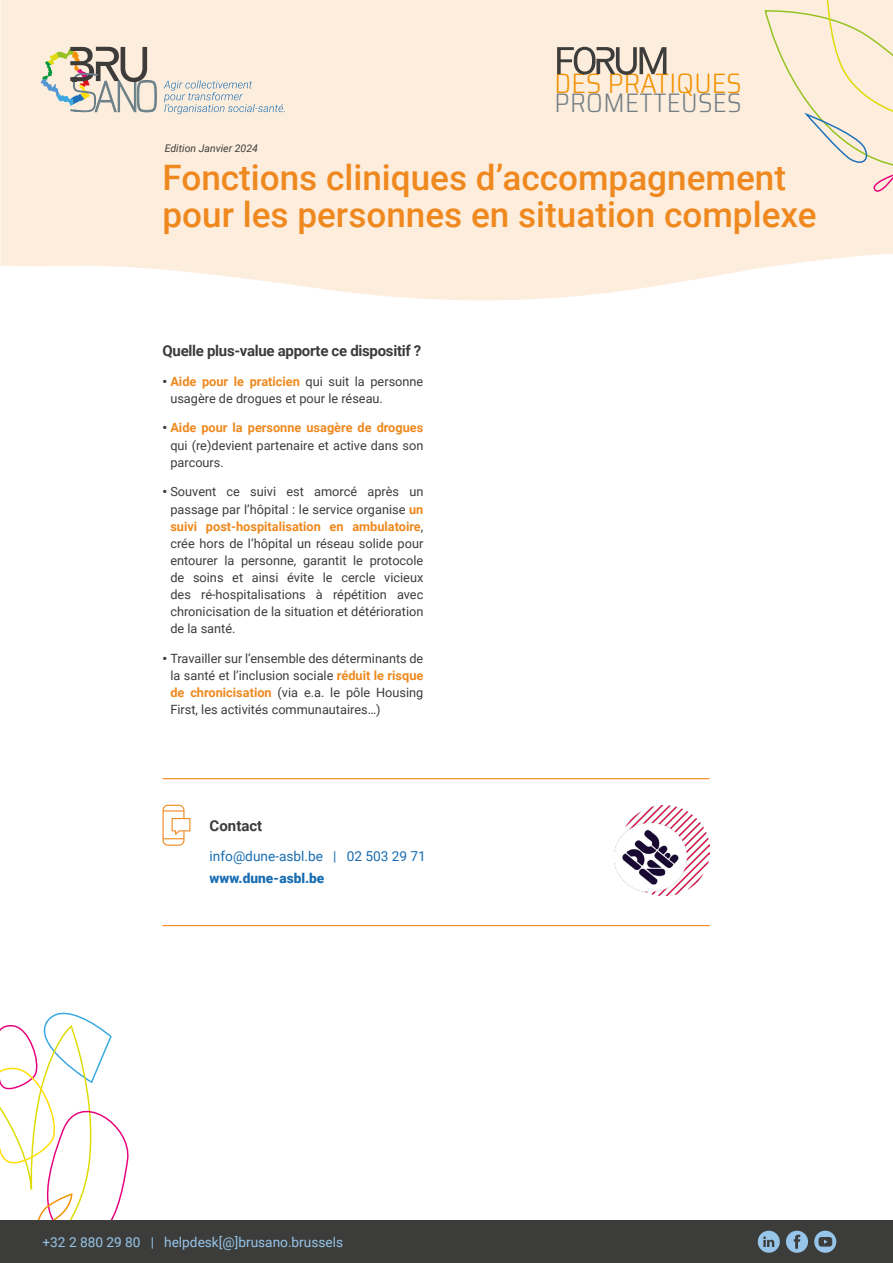
<style>
.page{position:relative;width:893px;height:1263px;background:#fff}
.page>*{position:absolute;margin:0;border:0;box-sizing:border-box;transform-origin:0 0}
.t1{font:500 35.1px/37.5px "Roboto";color:#ef891f}
.t2{font:300 semi-condensed 28.05px "Saira";letter-spacing:.01em;color:#f29100}
.t3{font:300 semi-condensed 26.85px "Saira";letter-spacing:.015em;color:#747f85}
.t4{font:700 15px "Roboto";letter-spacing:-.02em;color:#3c3d3b}
.t5{font:700 15px "Roboto";color:#3c3d3b}
.t6{font:13.65px "Roboto";color:#97c5e9}
.t7{font:13.65px "Roboto";color:#186db2}
.t8{font:900 13.65px "Roboto";color:#186db2}
.t9{font:12.75px/17.1px "Roboto";color:#3c3d3b;text-align:justify}
.t10{font:italic 10.5px "Roboto";color:#3c3d3b}
.s1{font-weight:900}
.s2{font-weight:700;color:#ef891f}
</style>
<div class="page">
<svg style="left:0;top:1012px;width:129px;height:208px"></svg>
<svg style="left:0;top:0;width:893px;height:301px;background:#fdeedf"></svg>
<div style="left:0;top:1220px;width:893px;height:43px;background:#3c3d3b"></div>
<svg style="left:814px;top:1231px;width:22px;height:22px"></svg>
<svg style="left:758px;top:1231px;width:22px;height:22px"></svg>
<svg style="left:786px;top:1231px;width:22px;height:22px"></svg>
<div style="left:764px;top:0;width:129px;height:195px;background:#fdeddd"></div>
<svg style="left:40px;top:47px;width:117px;height:66px;background:#c9c2b4"></svg>
<svg style="left:164px;top:80px;width:121px;height:34px;background:#e3ded8"></svg>
<svg style="left:557px;top:47px;width:109px;height:28px;background:#b2a89d"></svg>
<hr style="left:163px;top:778px;width:547px;height:1px;background:#ef891f">
<hr style="left:163px;top:925px;width:547px;height:1px;background:#ef891f">
<svg style="left:163px;top:805px;width:27px;height:41px"></svg>
<img style="left:615px;top:805px;width:95px;height:91px">
<p class="t10" style="left:165px;top:141px;width:95px">Edition Janvier 2024</p>
<h2 class="t2" style="left:554px;top:63px;width:189px">DES PRATIQUES</h2>
<h3 class="t3" style="left:555px;top:83px;width:189px">PROMETTEUSES</h3>
<h1 class="t1" style="left:163px;top:157px;width:656px">Fonctions cliniques d’accompagnement pour les personnes en situation complexe</h1>
<p class="t4" style="left:163px;top:340px;width:260px">Quelle plus-value apporte ce dispositif ?</p>
<p class="t9" style="left:170px;top:372px;width:254px;text-indent:-8px"><span class="s1">•</span> <span class="s2">Aide pour le praticien</span> qui suit la personne usagère de drogues et pour le réseau.</p>
<p class="t9" style="left:170px;top:419px;width:255px;text-indent:-8px"><span class="s1">•</span> <span class="s2">Aide pour la personne usagère de drogues </span>qui (re)devient partenaire et active dans son parcours.</p>
<p class="t9" style="left:170px;top:483px;width:255px;text-indent:-8px"><span class="s1">•</span> Souvent ce suivi est amorcé après un passage par l’hôpital : le service organise <span class="s2">un suivi post-hospitalisation en ambulatoire</span>, crée hors de l’hôpital un réseau solide pour entourer la personne, garantit le protocole de soins et ainsi évite le cercle vicieux des ré-hospitalisations à répétition avec chronicisation de la situation et détérioration de la santé.</p>
<p class="t9" style="left:170px;top:649px;width:255px;text-indent:-8px"><span class="s1">•</span> Travailler sur l’ensemble des déterminants de la santé et l’inclusion sociale <span class="s2">réduit le risque de chronicisation</span> (via e.a. le pôle Housing First, les activités communautaires…)</p>
<p class="t5" style="left:210px;top:815px;width:54px">Contact</p>
<p class="t7" style="left:210px;top:847px;width:218px">info@dune-asbl.be | 02 503 29 71</p>
<p class="t8" style="left:210px;top:869px;width:116px">www.dune-asbl.be</p>
<p class="t6" style="left:43px;top:1232px;width:302px">+32 2 880 29 80 | helpdesk[@]brusano.brussels</p>
</div>
